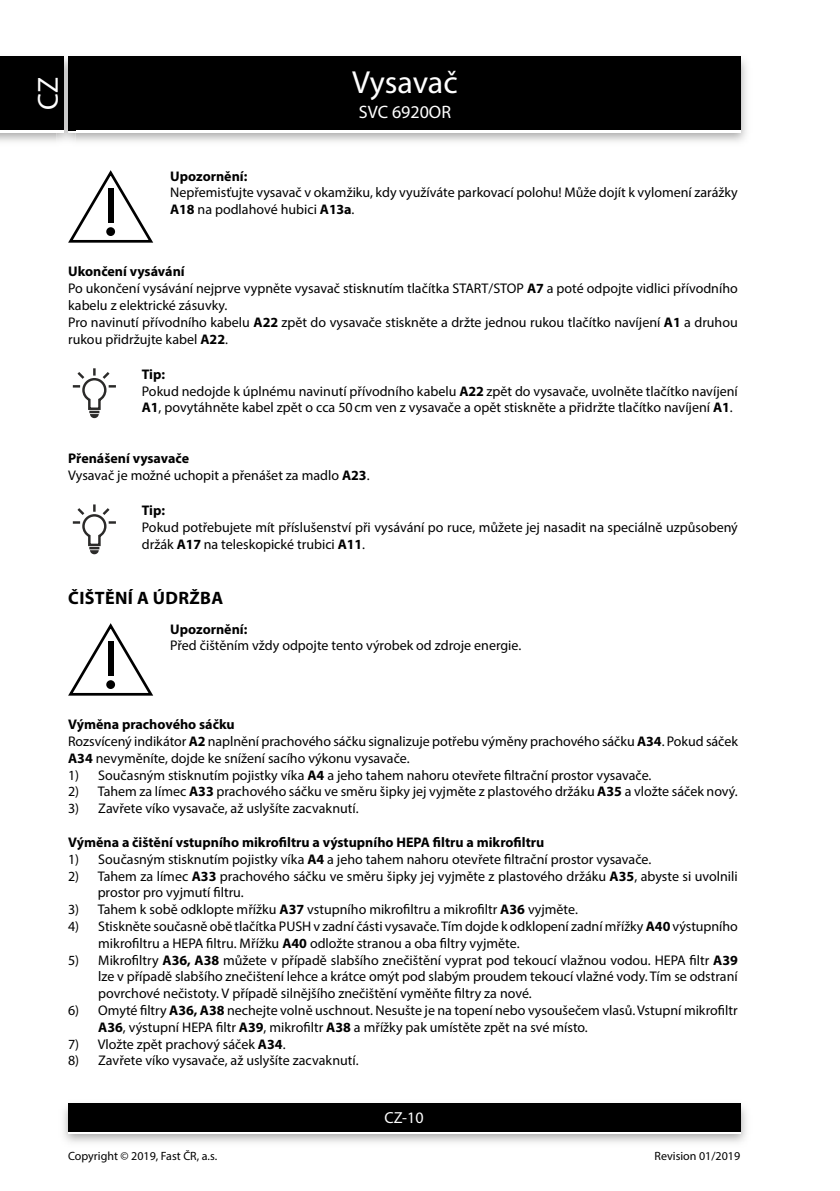
<style>
.page{position:relative;width:840px;height:1191px;background:#fff}
.page>*{position:absolute;margin:0;border:0;box-sizing:border-box;transform-origin:0 0}
.t1{font:32px "Myriad Pro";letter-spacing:-.005em;color:#fff}
.t2{font:29px "Myriad Pro";color:#fff}
.t3{font:700 18px "Myriad Pro";letter-spacing:.02em;color:#000}
.t4{font:18px "Myriad Pro";color:#fff}
.t5{font:16px "Myriad Pro";color:#fff}
.t6{font:14px/16.8px "Myriad Pro";color:#000}
.t7{font:700 14px "Myriad Pro";color:#000}
.t8{font:12px "Myriad Pro";color:#000}
.s1{font-weight:700}
</style>
<div class="page">
<img style="left:0;top:56px;width:747px;height:86px">
<div style="left:68px;top:59px;width:672px;height:74px;background:#fff"></div>
<div style="left:68px;top:57px;width:672px;height:73px;background:#000"></div>
<img style="left:63px;top:1103px;width:684px;height:40px">
<div style="left:68px;top:1106px;width:672px;height:28px;background:linear-gradient(to right,#fff,#fff)"></div>
<div style="left:68px;top:1103px;width:672px;height:28px;background:#000"></div>
<img style="left:57px;top:56px;width:18px;height:86px">
<img style="left:68px;top:130px;width:7px;height:3px">
<svg style="left:68px;top:57px;width:7px;height:2px"></svg>
<img style="left:68px;top:59px;width:7px;height:71px">
<div style="left:0;top:59px;width:64px;height:74px;background:#fff"></div>
<div style="left:0;top:57px;width:64px;height:73px;background:#000"></div>
<svg style="left:68px;top:170px;width:85px;height:73px"></svg>
<div style="left:108px;top:188px;width:5px;height:35px;background:#000"></div>
<div style="left:106px;top:227px;width:9px;height:9px;background:#000;border-radius:50%"></div>
<svg style="left:73px;top:368px;width:43px;height:50px"></svg>
<svg style="left:73px;top:504px;width:43px;height:50px"></svg>
<svg style="left:68px;top:623px;width:85px;height:72px"></svg>
<div style="left:108px;top:640px;width:5px;height:35px;background:#000"></div>
<div style="left:106px;top:680px;width:9px;height:9px;background:#000;border-radius:50%"></div>
<h2 class="t2" style="left:30px;top:110px;width:34px;rotate:-90deg">CZ</h2>
<h1 class="t1" style="left:352px;top:62px;width:107px">Vysavač</h1>
<p class="t4" style="left:358px;top:101px;width:94px">SVC 6920OR</p>
<p class="t7" style="left:170px;top:167px;width:79px">Upozornění:</p>
<p class="t6" style="left:170px;top:184px;width:568px">Nepřemisťujte vysavač v okamžiku, kdy využíváte parkovací polohu! Může dojít k vylomení zarážky<br><span class="s1">A18</span> na podlahové hubici <span class="s1">A13a</span>.</p>
<p class="t6" style="left:68px;top:263px;width:670px"><span class="s1">Ukončení vysávání<br></span>Po ukončení vysávání nejprve vypněte vysavač stisknutím tlačítka START/STOP <span class="s1">A7</span> a poté odpojte vidlici přívodního kabelu z elektrické zásuvky.<br>Pro navinutí přívodního kabelu <span class="s1">A22</span> zpět do vysavače stiskněte a držte jednou rukou tlačítko navíjení <span class="s1">A1</span> a druhou rukou přidržujte kabel <span class="s1">A22</span>.</p>
<p class="t6" style="left:142px;top:365px;width:597px"><span class="s1">Tip:<br></span>Pokud nedojde k úplnému navinutí přívodního kabelu <span class="s1">A22</span> zpět do vysavače, uvolněte tlačítko navíjení<br><span class="s1">A1</span>, povytáhněte kabel zpět o cca 50cm ven z vysavače a opět stiskněte a přidržte tlačítko navíjení <span class="s1">A1</span>.</p>
<p class="t6" style="left:68px;top:449px;width:303px"><span class="s1">Přenášení vysavače<br></span>Vysavač je možné uchopit a přenášet za madlo <span class="s1">A23</span>.</p>
<p class="t7" style="left:142px;top:501px;width:25px">Tip:</p>
<p class="t6" style="left:142px;top:518px;width:597px">Pokud potřebujete mít příslušenství při vysávání po ruce, můžete jej nasadit na speciálně uzpůsobený držák <span class="s1">A17</span> na teleskopické trubici <span class="s1">A11</span>.</p>
<p class="t3" style="left:68px;top:586px;width:156px">ČIŠTĚNÍ A ÚDRŽBA</p>
<p class="t7" style="left:170px;top:620px;width:79px">Upozornění:</p>
<p class="t6" style="left:170px;top:637px;width:352px">Před čištěním vždy odpojte tento výrobek od zdroje energie.</p>
<p class="t6" style="left:68px;top:716px;width:671px"><span class="s1">Výměna prachového sáčku<br></span>Rozsvícený indikátor <span class="s1">A2</span> naplnění prachového sáčku signalizuje potřebu výměny prachového sáčku <span class="s1">A34</span>. Pokud sáček <span class="s1">A34</span> nevyměníte, dojde ke snížení sacího výkonu vysavače.<br>1)</p>
<p class="t6" style="left:98px;top:766px;width:554px">Současným stisknutím pojistky víka <span class="s1">A4</span> a jeho tahem nahoru otevřete filtrační prostor vysavače.</p>
<p class="t6" style="left:68px;top:783px;width:13px">2)</p>
<p class="t6" style="left:98px;top:783px;width:641px">Tahem za límec <span class="s1">A33</span> prachového sáčku ve směru šipky jej vyjměte z plastového držáku <span class="s1">A35</span> a vložte sáček nový.</p>
<p class="t6" style="left:68px;top:800px;width:13px">3)</p>
<p class="t6" style="left:98px;top:800px;width:262px">Zavřete víko vysavače, až uslyšíte zacvaknutí.</p>
<p class="t7" style="left:68px;top:833px;width:477px">Výměna a čištění vstupního mikrofiltru a výstupního HEPA filtru a mikrofiltru</p>
<p class="t6" style="left:68px;top:850px;width:13px">1)</p>
<p class="t6" style="left:98px;top:850px;width:554px">Současným stisknutím pojistky víka <span class="s1">A4</span> a jeho tahem nahoru otevřete filtrační prostor vysavače.</p>
<p class="t6" style="left:68px;top:867px;width:13px">2)</p>
<p class="t6" style="left:98px;top:867px;width:641px">Tahem za límec <span class="s1">A33</span> prachového sáčku ve směru šipky jej vyjměte z plastového držáku <span class="s1">A35</span>, abyste si uvolnili prostor pro vyjmutí filtru.</p>
<p class="t6" style="left:68px;top:900px;width:13px">3)</p>
<p class="t6" style="left:98px;top:900px;width:481px">Tahem k sobě odklopte mřížku <span class="s1">A37</span> vstupního mikrofiltru a mikrofiltr <span class="s1">A36</span> vyjměte.</p>
<p class="t6" style="left:68px;top:917px;width:13px">4)</p>
<p class="t6" style="left:98px;top:917px;width:640px">Stiskněte současně obě tlačítka PUSH v zadní části vysavače. Tím dojde k odklopení zadní mřížky <span class="s1">A40</span> výstupního mikrofiltru a HEPA filtru. Mřížku <span class="s1">A40</span> odložte stranou a oba filtry vyjměte.</p>
<p class="t6" style="left:68px;top:951px;width:13px">5)</p>
<p class="t6" style="left:98px;top:951px;width:640px;text-align:justify">Mikrofiltry <span class="s1">A36, A38</span> můžete v případě slabšího znečištění vyprat pod tekoucí vlažnou vodou. HEPA filtr <span class="s1">A39 </span>lze v případě slabšího znečištení lehce a krátce omýt pod slabým proudem tekoucí vlažné vody. Tím se odstraní povrchové nečistoty. V případě silnějšího znečištění vyměňte filtry za nové.</p>
<p class="t6" style="left:68px;top:1001px;width:13px">6)</p>
<p class="t6" style="left:98px;top:1001px;width:640px">Omyté filtry <span class="s1">A36, A38</span> nechejte volně uschnout. Nesušte je na topení nebo vysoušečem vlasů. Vstupní mikrofiltr<br><span class="s1">A36</span>, výstupní HEPA filtr <span class="s1">A39</span>, mikrofiltr <span class="s1">A38</span> a mřížky pak umístěte zpět na své místo.</p>
<p class="t6" style="left:68px;top:1035px;width:13px">7)</p>
<p class="t6" style="left:98px;top:1035px;width:189px">Vložte zpět prachový sáček <span class="s1">A34</span>.</p>
<p class="t6" style="left:68px;top:1052px;width:13px">8)</p>
<p class="t6" style="left:98px;top:1052px;width:262px">Zavřete víko vysavače, až uslyšíte zacvaknutí.</p>
<p class="t5" style="left:384px;top:1108px;width:41px">CZ-10</p>
<p class="t8" style="left:68px;top:1148px;width:150px">Copyright © 2019, Fast ČR, a.s.</p>
<p class="t8" style="left:654px;top:1148px;width:87px">Revision 01/2019</p>
</div>
